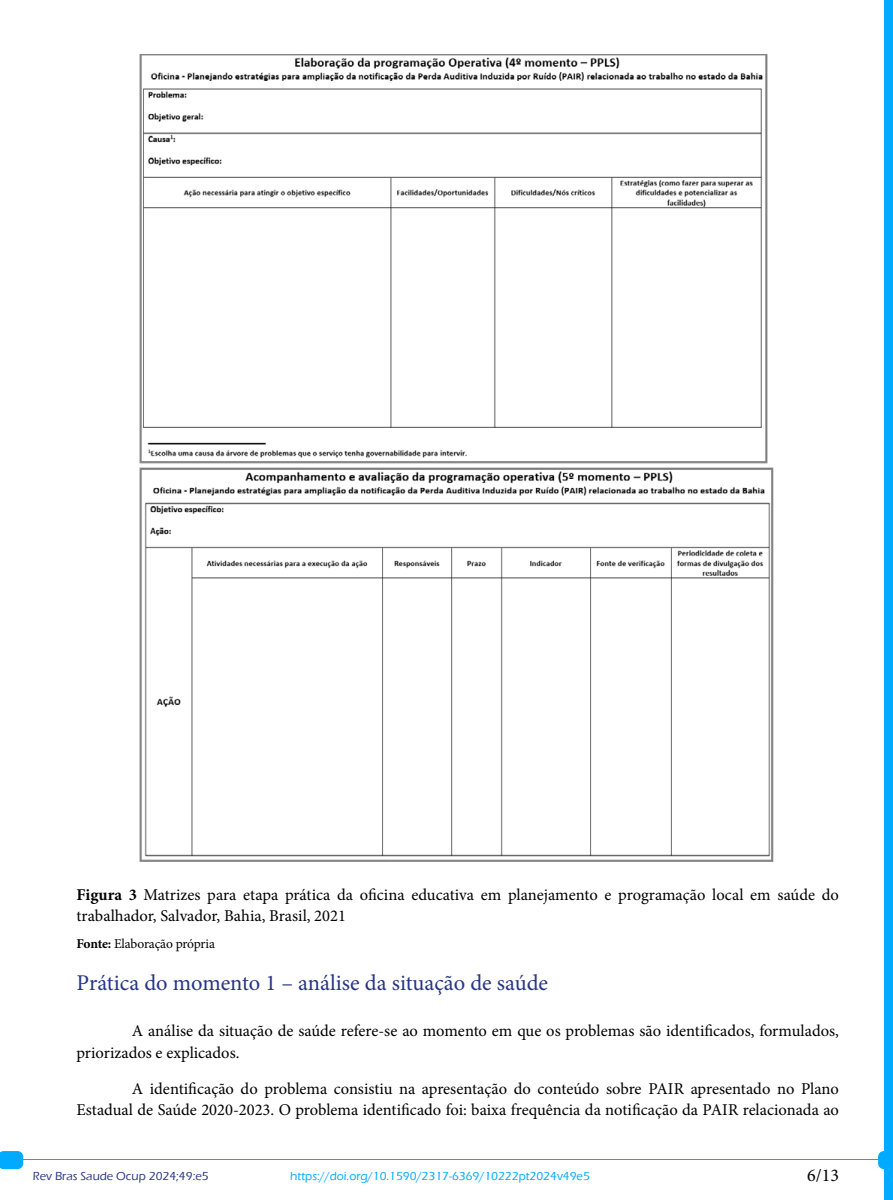
<style>
.page{position:relative;width:893px;height:1200px;background:#fff}
.page>*{position:absolute;margin:0;border:0;box-sizing:border-box;transform-origin:0 0}
.t1{font:22.5px "Minion Pro";color:#283583}
.t2{font:18px "Minion Pro";color:#000}
.t3{font:16.5px/21.1px "Minion Pro";color:#000}
.t4{font:13.5px "Minion Pro";letter-spacing:-.01em;color:#000}
.t5{font:500 12px "Eras ITC";color:#0af}
.t6{font:500 12px "Eras ITC";color:#283583}
.s1{font-weight:700}
</style>
<div class="page">
<div style="left:884px;top:0;width:9px;height:1199px;background:#0af"></div>
<hr style="left:18px;top:1158px;width:875px;height:1px;background:#0af">
<svg style="left:0;top:1151px;width:23px;height:17px"></svg>
<svg style="left:878px;top:1151px;width:6px;height:17px"></svg>
<img style="left:139px;top:54px;width:635px;height:807px">
<p class="t3" style="left:77px;top:883px;width:764px"><span class="s1">Figura 3</span> Matrizes para etapa prática da oficina educativa em planejamento e programação local em saúde do trabalhador, Salvador, Bahia, Brasil, 2021</p>
<p class="t4" style="left:77px;top:934px;width:140px"><span class="s1">Fonte:</span> Elaboração própria</p>
<h1 class="t1" style="left:77px;top:967px;width:473px">Prática do momento 1 – análise da situação de saúde</h1>
<p class="t3" style="left:77px;top:1020px;width:764px;text-indent:55px">A análise da situação de saúde refere-se ao momento em que os problemas são identificados, formulados, priorizados e explicados.</p>
<p class="t3" style="left:77px;top:1077px;width:764px;text-align:right">A identificação do problema consistiu na apresentação do conteúdo sobre PAIR apresentado no Plano<br>Estadual de Saúde 2020-2023. O problema identificado foi: baixa frequência da notificação da PAIR relacionada ao</p>
<p class="t6" style="left:33px;top:1168px;width:177px">Rev Bras Saude Ocup 2024;49:e5</p>
<p class="t5" style="left:290px;top:1168px;width:301px">https://doi.org/10.1590/2317-6369/10222pt2024v49e5</p>
<p class="t2" style="left:807px;top:1162px;width:33px">6/13</p>
</div>
